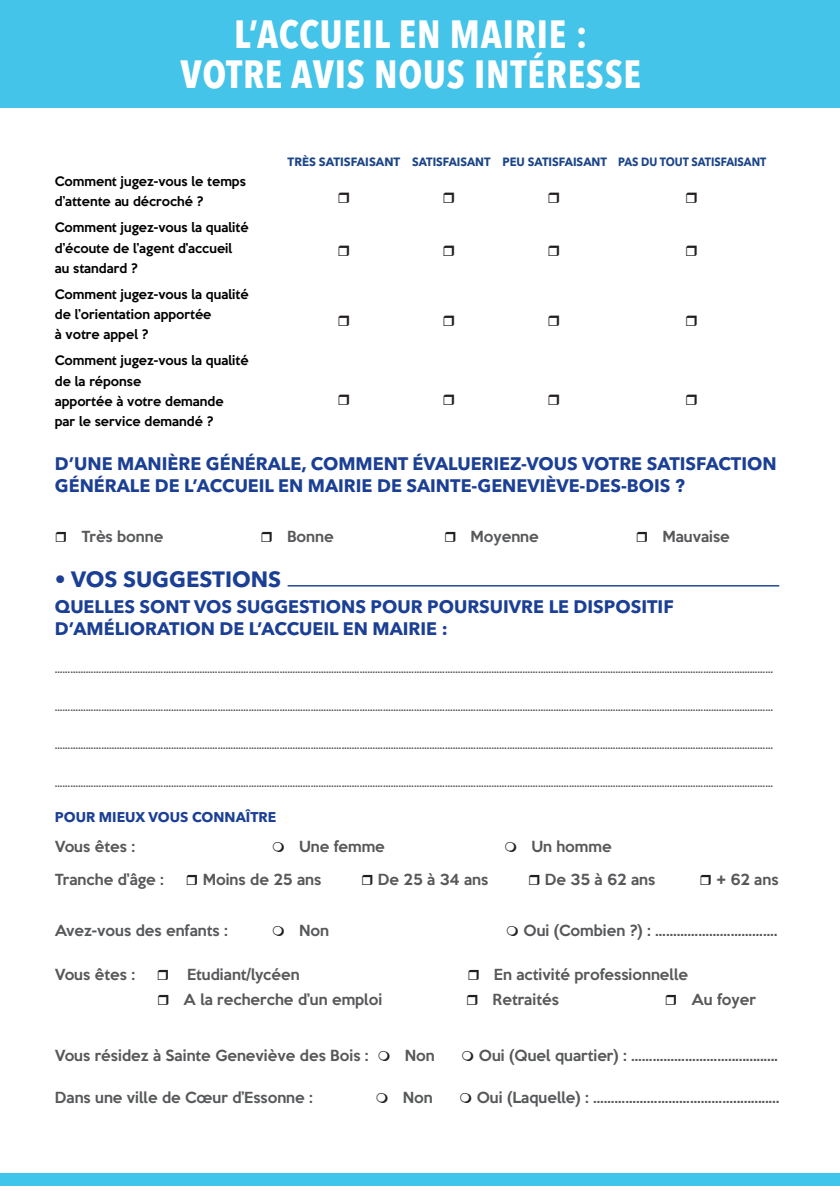
<style>
.page{position:relative;width:840px;height:1191px;background:#fff}
.page>*{position:absolute;margin:0;border:0;box-sizing:border-box;transform-origin:0 0}
.t1{font:700 condensed 39px "Avenir Next LT Pro";letter-spacing:.02em;color:#fff}
.t2{font:700 22px "Avenir Next LT Pro";color:#1b3f94}
.t3{font:700 18px/22px "Avenir Next LT Pro";color:#1b3f94}
.t4{font:500 14px "Keep Calm";color:#57585a}
.t5{font:700 14px "Avenir Next LT Pro";color:#1b3f94}
.t6{font:500 12px "Keep Calm";color:#000001}
.t7{font:700 12px "Avenir Next";color:#1b4588}
.t8{font:500 10px "Keep Calm";color:#57585a}
</style>
<div class="page">
<div style="left:0;top:0;width:839px;height:108px;background:#44c4e9"></div>
<div style="left:0;top:1173px;width:839px;height:13px;background:#3fc4eb"></div>
<hr style="left:287px;top:585px;width:491px;height:1px;background:#1b3f94">
<p class="t1" style="left:234px;top:10px;width:354px">L’ACCUEIL EN MAIRIE :</p>
<p class="t1" style="left:180px;top:50px;width:461px">VOTRE AVIS NOUS INTÉRESSE</p>
<p class="t7" style="left:287px;top:151px;width:480px">TRÈS SATISFAISANT SATISFAISANT PEU SATISFAISANT PAS DU TOUT SATISFAISANT</p>
<p class="t6" style="left:55px;top:171px;width:192px">Comment jugez-vous le temps</p>
<p class="t6" style="left:55px;top:191px;width:150px">d’attente au décroché ?</p>
<p class="t6" style="left:55px;top:217px;width:195px">Comment jugez-vous la qualité</p>
<p class="t6" style="left:55px;top:237px;width:179px">d’écoute de l’agent d’accueil</p>
<p class="t6" style="left:55px;top:258px;width:84px">au standard ?</p>
<p class="t6" style="left:55px;top:284px;width:195px">Comment jugez-vous la qualité</p>
<p class="t6" style="left:55px;top:304px;width:158px">de l’orientation apportée</p>
<p class="t6" style="left:55px;top:324px;width:95px">à votre appel ?</p>
<p class="t6" style="left:55px;top:350px;width:195px">Comment jugez-vous la qualité</p>
<p class="t6" style="left:55px;top:370px;width:88px">de la réponse</p>
<p class="t6" style="left:55px;top:391px;width:170px">apportée à votre demande</p>
<p class="t6" style="left:55px;top:411px;width:160px">par le service demandé ?</p>
<p class="t3" style="left:55px;top:452px;width:723px">D’UNE MANIÈRE GÉNÉRALE, COMMENT ÉVALUERIEZ-VOUS VOTRE SATISFACTION<br>GÉNÉRALE DE L’ACCUEIL EN MAIRIE DE SAINTE-GENEVIÈVE-DES-BOIS ?</p>
<p class="t4" style="left:81px;top:524px;width:83px">Très bonne</p>
<p class="t4" style="left:287px;top:524px;width:48px">Bonne</p>
<p class="t4" style="left:470px;top:524px;width:70px">Moyenne</p>
<p class="t4" style="left:662px;top:524px;width:69px">Mauvaise</p>
<p class="t2" style="left:55px;top:565px;width:228px">• VOS SUGGESTIONS</p>
<p class="t3" style="left:55px;top:595px;width:620px">QUELLES SONT VOS SUGGESTIONS POUR POURSUIVRE LE DISPOSITIF<br>D’AMÉLIORATION DE L’ACCUEIL EN MAIRIE :</p>
<p class="t8" style="left:55px;top:660px;width:719px">………………………………………………………………………………………………….………………………………………………………………………………………………….………………………………………………</p>
<p class="t8" style="left:55px;top:698px;width:719px">………………………………………………………………………………………………….………………………………………………………………………………………………….………………………………………………</p>
<p class="t8" style="left:55px;top:736px;width:719px">………………………………………………………………………………………………….………………………………………………………………………………………………….………………………………………………</p>
<p class="t8" style="left:55px;top:774px;width:719px">………………………………………………………………………………………………….………………………………………………………………………………………………….………………………………………………</p>
<p class="t5" style="left:55px;top:808px;width:223px">POUR MIEUX VOUS CONNAÎTRE</p>
<p class="t4" style="left:55px;top:834px;width:81px">Vous êtes :</p>
<p class="t4" style="left:299px;top:834px;width:87px">Une femme</p>
<p class="t4" style="left:531px;top:834px;width:82px">Un homme</p>
<p class="t4" style="left:55px;top:867px;width:110px">Tranche d’âge :</p>
<p class="t4" style="left:203px;top:867px;width:120px">Moins de 25 ans</p>
<p class="t4" style="left:377px;top:867px;width:112px">De 25 à 34 ans</p>
<p class="t4" style="left:544px;top:867px;width:112px">De 35 à 62 ans</p>
<p class="t4" style="left:716px;top:867px;width:64px">+ 62 ans</p>
<p class="t4" style="left:55px;top:918px;width:174px">Avez-vous des enfants :</p>
<p class="t4" style="left:299px;top:918px;width:31px">Non</p>
<p class="t4" style="left:523px;top:918px;width:255px">Oui (Combien ?) : …………………………….</p>
<p class="t4" style="left:55px;top:962px;width:81px">Vous êtes :</p>
<p class="t4" style="left:187px;top:962px;width:114px">Etudiant/lycéen</p>
<p class="t4" style="left:493px;top:962px;width:195px">En activité professionnelle</p>
<p class="t4" style="left:183px;top:987px;width:200px">A la recherche d’un emploi</p>
<p class="t4" style="left:492px;top:987px;width:68px">Retraités</p>
<p class="t4" style="left:691px;top:987px;width:66px">Au foyer</p>
<p class="t4" style="left:55px;top:1043px;width:315px">Vous résidez à Sainte Geneviève des Bois :</p>
<p class="t4" style="left:404px;top:1043px;width:31px">Non</p>
<p class="t4" style="left:478px;top:1043px;width:300px">Oui (Quel quartier) : ………………………..............</p>
<p class="t4" style="left:55px;top:1085px;width:259px">Dans une ville de Cœur d’Essonne :</p>
<p class="t4" style="left:402px;top:1085px;width:31px">Non</p>
<p class="t4" style="left:476px;top:1085px;width:304px">Oui (Laquelle) : ………………………………….............</p>
</div>
